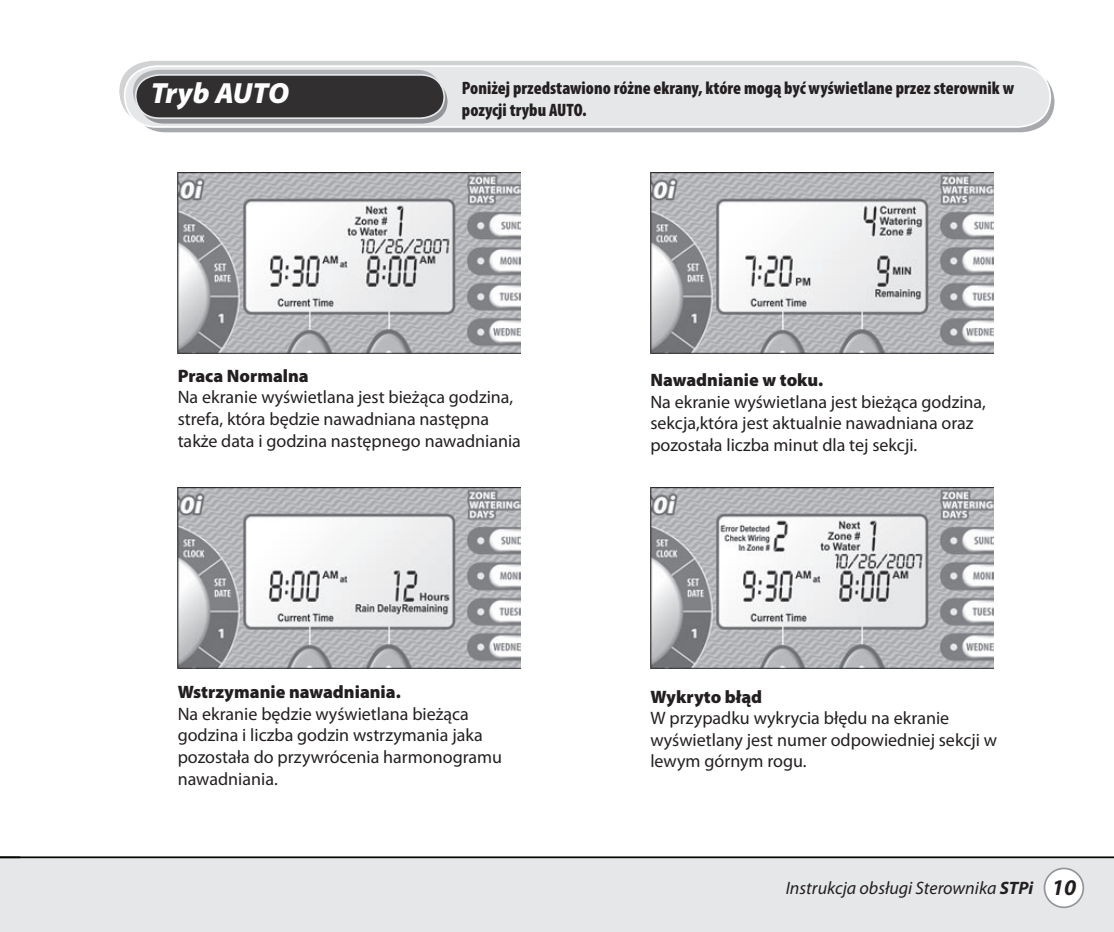
<style>
.page{position:relative;width:1114px;height:932px;background:#fff}
.page>*{position:absolute;margin:0;border:0;box-sizing:border-box;transform-origin:0 0}
.t1{font:italic 900 29.25px "Myriad Pro";letter-spacing:-.01em;color:#fff}
.t2{font:18px/21.6px "Myriad Pro";color:#231f20}
.t3{font:900 condensed 18px/21.6px "Myriad Pro";color:#231f20}
.t4{font:900 18px "Myriad Pro";color:#231f20}
.t5{font:italic 18px "Myriad Pro";color:#231f20}
.s1{font-weight:700}
.s2{font-weight:700;font-size:22.5px}
</style>
<div class="page">
<div style="left:0;top:856px;width:1114px;height:75px;background:#e6e7e9"></div>
<div style="left:1044px;top:868px;width:39px;height:39px;background:#fff;border-radius:50%"></div>
<div style="left:1043px;top:867px;width:41px;height:40px;border:2px solid #939598;border-radius:50%"></div>
<hr style="left:0;top:856px;width:1114px;height:1px;background:#040503">
<div style="left:119px;top:61px;width:910px;height:45px;background:#d1d2d4"></div>
<svg style="left:150px;top:89px;width:905px;height:44px;background:#babbbe"></svg>
<svg style="left:123px;top:64px;width:929px;height:65px;background:#e5e6e8"></svg>
<svg style="left:132px;top:69px;width:316px;height:55px;background:#5a595b"></svg>
<svg style="left:0;top:856px;width:20px;height:1px"></svg>
<img style="left:178px;top:172px;width:343px;height:181px">
<img style="left:178px;top:487px;width:343px;height:181px">
<img style="left:650px;top:172px;width:343px;height:181px">
<img style="left:650px;top:487px;width:343px;height:181px">
<h1 class="t1" style="left:151px;top:77px;width:140px">Tryb AUTO</h1>
<p class="t3" style="left:462px;top:78px;width:554px">Poniżej przedstawiono różne ekrany, które mogą być wyświetlane przez sterownik w pozycji trybu AUTO.</p>
<p class="t4" style="left:178px;top:365px;width:133px">Praca Normalna</p>
<p class="t2" style="left:178px;top:386px;width:345px">Na ekranie wyświetlana jest bieżąca godzina, strefa, która będzie nawadniana następna także data i godzina następnego nawadniania</p>
<p class="t4" style="left:178px;top:681px;width:225px">Wstrzymanie nawadniania.</p>
<p class="t2" style="left:178px;top:702px;width:326px">Na ekranie będzie wyświetlana bieżąca godzina i liczba godzin wstrzymania jaka pozostała do przywrócenia harmonogramu nawadniania.</p>
<p class="t4" style="left:650px;top:370px;width:174px">Nawadnianie w toku.</p>
<p class="t2" style="left:650px;top:390px;width:337px">Na ekranie wyświetlana jest bieżąca godzina, sekcja,która jest aktualnie nawadniana oraz pozostała liczba minut dla tej sekcji.</p>
<p class="t4" style="left:650px;top:686px;width:113px">Wykryto błąd</p>
<p class="t2" style="left:650px;top:706px;width:348px">W przypadku wykrycia błędu na ekranie wyświetlany jest numer odpowiedniej sekcji w lewym górnym rogu.</p>
<p class="t5" style="left:786px;top:876px;width:292px">Instrukcja obsługi Sterownika <span class="s1">STPi</span> <span class="s2">10</span></p>
</div>
